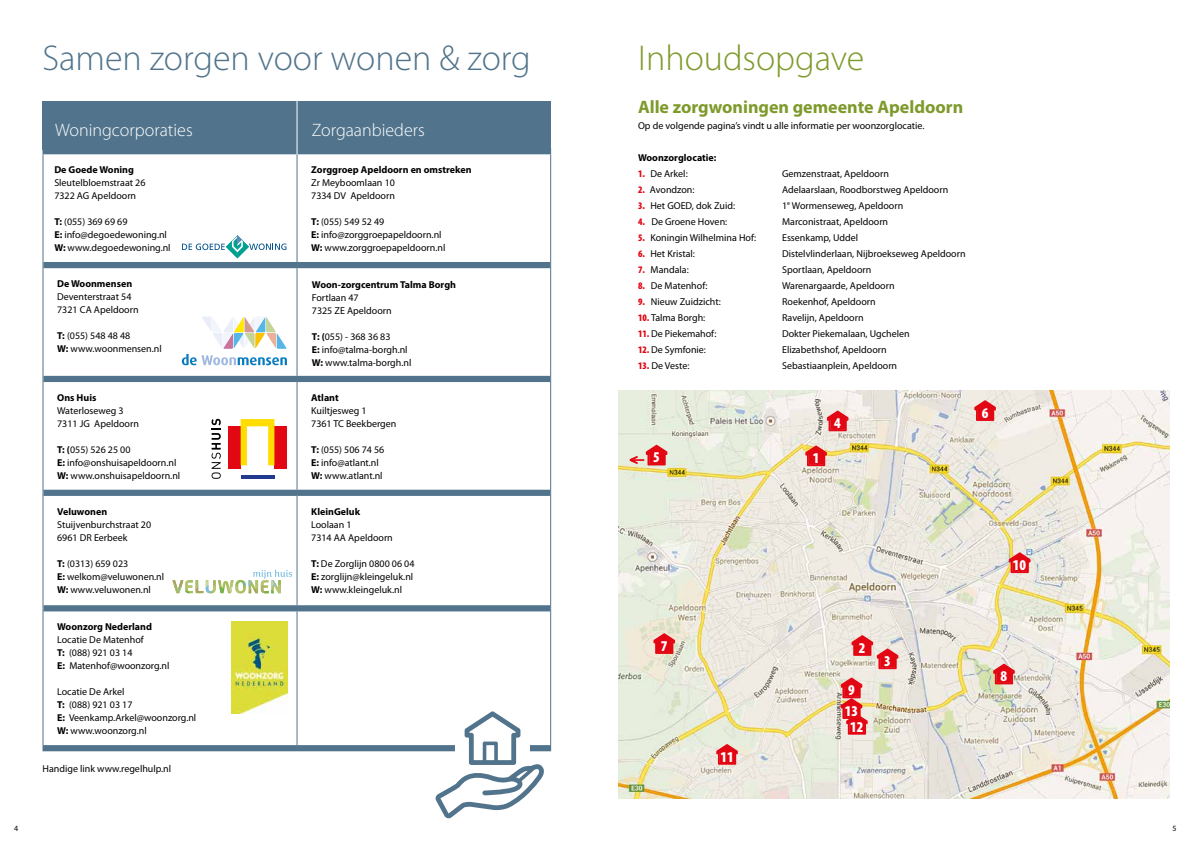
<style>
.page{position:relative;width:1191px;height:842px;background:#fff}
.page>*{position:absolute;margin:0;border:0;box-sizing:border-box;transform-origin:0 0}
.t1{font:300 36px "Myriad Pro";color:#51748c}
.t2{font:300 36px "Myriad Pro";color:#7e9a2b}
.t3{font:700 18px "Myriad Pro";color:#7e9a2b}
.t4{font:300 18px "Myriad Pro";color:#fff}
.t5{font:900 condensed 15px "Myriad Pro";color:#fff}
.t6{font:900 condensed 15px "Myriad Pro";color:#e30613}
.t7{font:10px/13px "Myriad Pro";color:#000}
.t8{font:700 10px "Myriad Pro";color:#000}
.t9{font:8px "Myriad Pro";color:#000}
.s1{font-weight:700}
.s2{font-weight:900;font-stretch:condensed;color:#e30613}
</style>
<div class="page">
<img style="left:231px;top:622px;width:56px;height:91px">
<svg style="left:211px;top:419px;width:10px;height:60px"></svg>
<div style="left:228px;top:426px;width:13px;height:43px;background:#e30613"></div>
<div style="left:274px;top:426px;width:13px;height:43px;background:#e30613"></div>
<hr style="left:241px;top:475px;width:33px;height:4px;background:#213a8f">
<svg style="left:241px;top:419px;width:33px;height:46px"></svg>
<svg style="left:172px;top:570px;width:120px;height:23px"></svg>
<svg style="left:182px;top:316px;width:105px;height:49px"></svg>
<hr style="left:43px;top:493px;width:1px;height:115px;background:#51748c">
<hr style="left:43px;top:608px;width:1px;height:137px;background:#51748c">
<hr style="left:296px;top:611px;width:1px;height:134px;background:#51748c">
<hr style="left:550px;top:608px;width:1px;height:137px;background:#51748c">
<div style="left:43px;top:605px;width:254px;height:6px;background:#51748c"></div>
<div style="left:43px;top:745px;width:254px;height:6px;background:#51748c"></div>
<div style="left:297px;top:745px;width:254px;height:6px;background:#51748c"></div>
<div style="left:43px;top:148px;width:254px;height:6px;background:#51748c"></div>
<div style="left:43px;top:262px;width:254px;height:6px;background:#51748c"></div>
<div style="left:43px;top:376px;width:254px;height:6px;background:#51748c"></div>
<div style="left:43px;top:490px;width:254px;height:6px;background:#51748c"></div>
<hr style="left:43px;top:154px;width:1px;height:111px;background:#51748c">
<hr style="left:43px;top:265px;width:1px;height:114px;background:#51748c">
<hr style="left:43px;top:379px;width:1px;height:114px;background:#51748c">
<hr style="left:296px;top:154px;width:1px;height:108px;background:#51748c">
<hr style="left:296px;top:268px;width:1px;height:108px;background:#51748c">
<hr style="left:296px;top:382px;width:1px;height:108px;background:#51748c">
<hr style="left:296px;top:496px;width:1px;height:109px;background:#51748c">
<div style="left:297px;top:148px;width:254px;height:6px;background:#51748c"></div>
<hr style="left:550px;top:154px;width:1px;height:111px;background:#51748c">
<hr style="left:550px;top:265px;width:1px;height:114px;background:#51748c">
<hr style="left:550px;top:379px;width:1px;height:114px;background:#51748c">
<hr style="left:550px;top:493px;width:1px;height:115px;background:#51748c">
<div style="left:297px;top:262px;width:253px;height:6px;background:#51748c"></div>
<div style="left:297px;top:376px;width:253px;height:6px;background:#51748c"></div>
<div style="left:297px;top:490px;width:253px;height:6px;background:#51748c"></div>
<div style="left:297px;top:605px;width:253px;height:6px;background:#51748c"></div>
<div style="left:43px;top:101px;width:508px;height:49px;background:#51748c"></div>
<hr style="left:296px;top:100px;width:1px;height:54px;background:#fff">
<svg style="left:182px;top:235px;width:104px;height:23px"></svg>
<img style="left:618px;top:390px;width:551px;height:409px">
<svg style="left:805px;top:445px;width:22px;height:21px"></svg>
<svg style="left:851px;top:635px;width:47px;height:34px;background:#e58787"></svg>
<svg style="left:827px;top:411px;width:21px;height:20px"></svg>
<svg style="left:653px;top:633px;width:22px;height:21px"></svg>
<svg style="left:716px;top:744px;width:22px;height:21px"></svg>
<svg style="left:993px;top:664px;width:21px;height:20px"></svg>
<svg style="left:1009px;top:552px;width:21px;height:21px"></svg>
<svg style="left:974px;top:400px;width:22px;height:21px"></svg>
<svg style="left:840px;top:677px;width:27px;height:58px;background:#e55a5c"></svg>
<svg style="left:630px;top:445px;width:37px;height:20px"></svg>
<svg style="left:435px;top:711px;width:109px;height:107px"></svg>
<p class="t9" style="left:14px;top:823px;width:6px">4</p>
<h1 class="t1" style="left:43px;top:38px;width:490px">Samen zorgen voor wonen &amp; zorg</h1>
<h2 class="t4" style="left:55px;top:120px;width:139px">Woningcorporaties</h2>
<h2 class="t4" style="left:312px;top:120px;width:114px">Zorgaanbieders</h2>
<p class="t8" style="left:54px;top:163px;width:81px">De Goede Woning</p>
<p class="t7" style="left:54px;top:176px;width:93px">Sleutelbloemstraat 26<br>7322 AG Apeldoorn</p>
<p class="t7" style="left:54px;top:215px;width:118px"><span class="s1">T:</span> (055) 369 69 69<br><span class="s1">E:</span> info@degoedewoning.nl<br><span class="s1">W:</span> www.degoedewoning.nl</p>
<p class="t8" style="left:57px;top:277px;width:76px">De Woonmensen</p>
<p class="t7" style="left:57px;top:290px;width:83px">Deventerstraat 54<br>7321 CA Apeldoorn</p>
<p class="t7" style="left:57px;top:329px;width:106px"><span class="s1">T:</span> (055) 548 48 48<br><span class="s1">W:</span> www.woonmensen.nl</p>
<p class="t8" style="left:57px;top:391px;width:41px">Ons Huis</p>
<p class="t7" style="left:57px;top:404px;width:83px">Waterloseweg 3<br>7311 JG Apeldoorn</p>
<p class="t7" style="left:57px;top:443px;width:125px"><span class="s1">T: (</span>055) 526 25 00<br><span class="s1">E:</span> info@onshuisapeldoorn.nl<br><span class="s1">W:</span> www.onshuisapeldoorn.nl</p>
<p class="t8" style="left:57px;top:505px;width:52px">Veluwonen</p>
<p class="t7" style="left:57px;top:517px;width:95px">Stuijvenburchstraat 20<br>6961 DR Eerbeek</p>
<p class="t7" style="left:57px;top:556px;width:109px"><span class="s1">T:</span> (0313) 659 023<br><span class="s1">E:</span> welkom@veluwonen.nl<br><span class="s1">W:</span> www.veluwonen.nl</p>
<p class="t8" style="left:57px;top:620px;width:96px">Woonzorg Nederland</p>
<p class="t7" style="left:57px;top:633px;width:114px">Locatie De Matenhof<br><span class="s1">T:</span> (088) 921 03 14<br><span class="s1">E:</span> Matenhof@woonzorg.nl</p>
<p class="t7" style="left:57px;top:685px;width:141px">Locatie De Arkel<br><span class="s1">T:</span> (088) 921 03 17<br><span class="s1">E:</span> Veenkamp.Arkel@woonzorg.nl<br><span class="s1">W:</span> www.woonzorg.nl</p>
<p class="t7" style="left:43px;top:762px;width:130px">Handige link www.regelhulp.nl</p>
<p class="t8" style="left:311px;top:163px;width:162px">Zorggroep Apeldoorn en omstreken</p>
<p class="t7" style="left:311px;top:176px;width:85px">Zr Meyboomlaan 10<br>7334 DV Apeldoorn</p>
<p class="t7" style="left:311px;top:215px;width:136px"><span class="s1">T:</span> (055) 549 52 49<br><span class="s1">E:</span> info@zorggroepapeldoorn.nl<br><span class="s1">W:</span> www.zorggroepapeldoorn.nl</p>
<p class="t8" style="left:312px;top:278px;width:146px">Woon-zorgcentrum Talma Borgh</p>
<p class="t7" style="left:312px;top:290px;width:81px">Fortlaan 47<br>7325 ZE Apeldoorn</p>
<p class="t7" style="left:312px;top:329px;width:101px"><span class="s1">T: (</span>055) - 368 36 83<br><span class="s1">E:</span> info@talma-borgh.nl<br><span class="s1">W:</span> www.talma-borgh.nl</p>
<p class="t8" style="left:311px;top:391px;width:29px">Atlant</p>
<p class="t7" style="left:311px;top:404px;width:87px">Kuiltjesweg 1<br>7361 TC Beekbergen</p>
<p class="t7" style="left:311px;top:443px;width:75px"><span class="s1">T:</span> (055) 506 74 56<br><span class="s1">E:</span> info@atlant.nl<br><span class="s1">W:</span> www.atlant.nl</p>
<p class="t8" style="left:311px;top:505px;width:50px">KleinGeluk</p>
<p class="t7" style="left:311px;top:517px;width:83px">Loolaan 1<br>7314 AA Apeldoorn</p>
<p class="t7" style="left:311px;top:556px;width:105px"><span class="s1">T:</span> De Zorglijn 0800 06 04<br><span class="s1">E:</span> zorglijn@kleingeluk.nl<br><span class="s1">W:</span> www.kleingeluk.nl</p>
<h1 class="t2" style="left:638px;top:38px;width:228px">Inhoudsopgave</h1>
<h2 class="t3" style="left:638px;top:95px;width:327px">Alle zorgwoningen gemeente Apeldoorn</h2>
<p class="t7" style="left:638px;top:119px;width:288px">Op de volgende pagina’s vindt u alle informatie per woonzorglocatie.</p>
<p class="t8" style="left:638px;top:151px;width:80px">Woonzorglocatie:</p>
<p class="t7" style="left:638px;top:167px;width:51px"><span class="s2">1.</span> De Arkel:</p>
<p class="t7" style="left:782px;top:167px;width:108px">Gemzenstraat, Apeldoorn</p>
<p class="t7" style="left:638px;top:183px;width:58px"><span class="s2">2.</span> Avondzon:</p>
<p class="t7" style="left:782px;top:183px;width:168px">Adelaarslaan, Roodborstweg Apeldoorn</p>
<p class="t7" style="left:638px;top:199px;width:99px"><span class="s2">3.</span> Het GOED, dok Zuid:</p>
<p class="t7" style="left:782px;top:199px;width:123px">1<sup>e</sup> Wormenseweg, Apeldoorn</p>
<p class="t7" style="left:638px;top:215px;width:91px"><span class="s2">4.</span> De Groene Hoven:</p>
<p class="t7" style="left:782px;top:215px;width:108px">Marconistraat, Apeldoorn</p>
<p class="t7" style="left:638px;top:231px;width:120px"><span class="s2">5.</span> Koningin Wilhelmina Hof:</p>
<p class="t7" style="left:782px;top:231px;width:78px">Essenkamp, Uddel</p>
<p class="t7" style="left:638px;top:247px;width:58px"><span class="s2">6.</span> Het Kristal:</p>
<p class="t7" style="left:782px;top:247px;width:185px">Distelvlinderlaan, Nijbroekseweg Apeldoorn</p>
<p class="t7" style="left:638px;top:263px;width:52px"><span class="s2">7.</span> Mandala:</p>
<p class="t7" style="left:782px;top:263px;width:91px">Sportlaan, Apeldoorn</p>
<p class="t7" style="left:638px;top:279px;width:71px"><span class="s2">8.</span> De Matenhof:</p>
<p class="t7" style="left:782px;top:279px;width:114px">Warenargaarde, Apeldoorn</p>
<p class="t7" style="left:638px;top:295px;width:84px"><span class="s2">9.</span> Nieuw Zuidzicht:</p>
<p class="t7" style="left:782px;top:295px;width:95px">Roekenhof, Apeldoorn</p>
<p class="t7" style="left:638px;top:311px;width:69px"><span class="s2">10.</span> Talma Borgh:</p>
<p class="t7" style="left:782px;top:311px;width:83px">Ravelijn, Apeldoorn</p>
<p class="t7" style="left:638px;top:327px;width:80px"><span class="s2">11.</span> De Piekemahof:</p>
<p class="t7" style="left:782px;top:327px;width:129px">Dokter Piekemalaan, Ugchelen</p>
<p class="t7" style="left:638px;top:343px;width:69px"><span class="s2">12.</span> De Symfonie:</p>
<p class="t7" style="left:782px;top:343px;width:106px">Elizabethshof, Apeldoorn</p>
<p class="t7" style="left:638px;top:359px;width:53px"><span class="s2">13.</span> De Veste:</p>
<p class="t7" style="left:782px;top:359px;width:117px">Sebastiaanplein, Apeldoorn</p>
<h3 class="t6" style="left:638px;top:469px;width:10px;rotate:-180deg">&gt;</h3>
<h3 class="t5" style="left:653px;top:449px;width:8px">5</h3>
<h3 class="t5" style="left:812px;top:450px;width:8px">1</h3>
<h3 class="t5" style="left:834px;top:415px;width:8px">4</h3>
<h3 class="t5" style="left:981px;top:404px;width:8px">6</h3>
<h3 class="t5" style="left:661px;top:637px;width:8px">7</h3>
<h3 class="t5" style="left:720px;top:748px;width:15px">11</h3>
<h3 class="t5" style="left:859px;top:639px;width:8px">2</h3>
<h3 class="t5" style="left:848px;top:682px;width:8px">9</h3>
<h3 class="t5" style="left:845px;top:702px;width:15px">13</h3>
<h3 class="t5" style="left:850px;top:718px;width:15px">12</h3>
<h3 class="t5" style="left:884px;top:653px;width:8px">3</h3>
<h3 class="t5" style="left:1013px;top:556px;width:15px">10</h3>
<h3 class="t5" style="left:1000px;top:668px;width:8px">8</h3>
<p class="t9" style="left:1172px;top:823px;width:6px">5</p>
</div>
